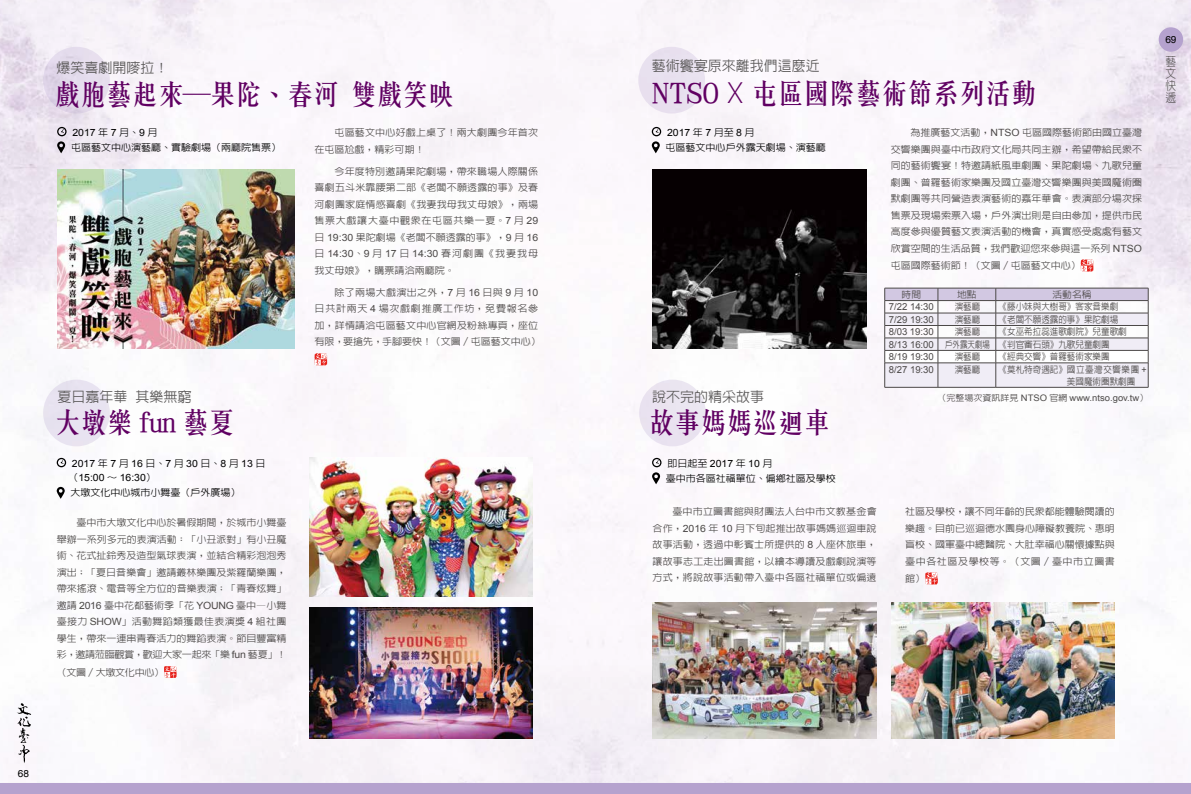
<style>
.page{position:relative;width:1191px;height:794px;background:#fff}
.page>*{position:absolute;margin:0;border:0;box-sizing:border-box;transform-origin:0 0}
.t1{font:500 28px "C Song 3 HK";letter-spacing:-.075em;color:#600062}
.t2{font:500 14px "AR Hei B5";color:#595757}
.t3{font:300 12px/12px "AR Hei B5";color:#4c4948;text-align:justify;scale:.9 1}
.t4{font:10px/13.9px "Arial";color:#000;scale:1.05 1}
.t5{font:10px "Helvetica";color:#000}
.t6{font:9.7px "Arial";color:#4c4948}
.t7{font:500 9.5px/16.5px "AR Hei B5";letter-spacing:.005em;color:#4c4948;text-align:justify;scale:1.05 1}
.t8{font:500 9.5px/14.9px "AR Hei B5";color:#000;scale:1.05 1}
.t9{font:500 9.5px "AR Hei B5";letter-spacing:-.025em;color:#4c4948;scale:1.05 1}
.t10{font:500 9.2px/12.5px "AR Hei B5";color:#4c4948;scale:.93 1}
.t11{font:500 9.2px "AR Hei B5";color:#4c4948;scale:1.05 1}
.t12{font:9px "Arial";color:#4c4948;scale:1.05 1}
.s1{font-family:"AR Hei B5";font-weight:500;font-size:9.5px}
.s2{font-family:"Arial";font-weight:400;font-size:10px}
.s3{font-family:"Myriad Pro";font-weight:300;font-size:30.8px}
.s4{font-family:"Arial";font-weight:400;font-size:9.7px}
.s5{font-family:"AR Hei B5";font-weight:500;font-size:8.6px}
</style>
<div class="page">
<img style="left:0;top:0;width:1191px;height:783px">
<div style="left:0;top:783px;width:1191px;height:11px;background:#b5a2ce"></div>
<img style="left:309px;top:457px;width:223px;height:139px">
<img style="left:309px;top:608px;width:223px;height:130px">
<svg style="left:164px;top:666px;width:13px;height:12px"></svg>
<svg style="left:314px;top:353px;width:14px;height:12px"></svg>
<div style="left:43px;top:379px;width:67px;height:67px;background:#e8e3f1;border-radius:50%"></div>
<div style="left:43px;top:47px;width:67px;height:67px;background:#e4dbec;border-radius:50%"></div>
<svg style="left:57px;top:458px;width:9px;height:9px"></svg>
<svg style="left:57px;top:487px;width:8px;height:12px"></svg>
<svg style="left:57px;top:127px;width:10px;height:26px"></svg>
<img style="left:57px;top:169px;width:238px;height:179px">
<img style="left:652px;top:602px;width:224px;height:136px">
<img style="left:652px;top:169px;width:214px;height:179px">
<img style="left:891px;top:602px;width:224px;height:136px">
<div style="left:639px;top:379px;width:67px;height:67px;background:#eae3f0;border-radius:50%"></div>
<svg style="left:652px;top:458px;width:9px;height:26px"></svg>
<div style="left:638px;top:47px;width:67px;height:67px;background:#e8e1ef;border-radius:50%"></div>
<svg style="left:652px;top:127px;width:9px;height:26px"></svg>
<svg style="left:1080px;top:259px;width:14px;height:12px"></svg>
<svg style="left:884px;top:288px;width:265px;height:99px"></svg>
<hr style="left:884px;top:387px;width:54px;height:1px;background:#4c4948">
<hr style="left:938px;top:387px;width:57px;height:1px;background:#4c4948">
<hr style="left:995px;top:387px;width:153px;height:1px;background:#4c4948">
<svg style="left:925px;top:572px;width:13px;height:12px"></svg>
<div style="left:1158px;top:27px;width:25px;height:25px;background:#b5a2ce;border-radius:50%"></div>
<svg style="left:17px;top:703px;width:14px;height:60px"></svg>
<h2 class="t2" style="left:56px;top:61px;width:113px">爆笑喜劇開嘜拉！</h2>
<h1 class="t1" style="left:53px;top:73px;width:403px">戲胞藝起來—果陀、春河 雙戲笑映</h1>
<p class="t4" style="left:72px;top:126px;width:82px">2017 <span class="s1">年</span> 7 <span class="s1">月、</span>9 <span class="s1">月</span></p>
<p class="t8" style="left:71px;top:140px;width:201px">屯區藝文中心演藝廳、實驗劇場（兩廳院售票）</p>
<h2 class="t2" style="left:57px;top:389px;width:136px">夏日嘉年華 其樂無窮</h2>
<h1 class="t1" style="left:54px;top:401px;width:183px">大墩樂 fun 藝夏</h1>
<p class="t4" style="left:68px;top:457px;width:189px;text-indent:4px">2017<span class="s1">年</span>7<span class="s1">月</span>16<span class="s1">日、</span>7<span class="s1">月</span>30<span class="s1">日、</span>8<span class="s1">月</span>13<span class="s1">日（</span>15:00 <span class="s1">～</span> 16:30<span class="s1">）</span></p>
<p class="t8" style="left:71px;top:485px;width:163px">大墩文化中心城市小舞臺（戶外廣場）</p>
<p class="t7" style="left:57px;top:514px;width:220px;text-indent:20px">臺中市大墩文化中心於暑假期間，於城市小舞臺舉辦一系列多元的表演活動：「小丑派對」有小丑魔術、花式扯鈴秀及造型氣球表演，並結合精彩泡泡秀演出；「夏日音樂會」邀請叢林樂團及紫羅蘭樂團，帶來搖滾、電音等全方位的音樂表演；「青春炫舞」邀請 <span class="s2">2016</span> 臺中花都藝術季「花 <span class="s2">YOUNG</span> 臺中—小舞臺接力 <span class="s2">SHOW</span>」活動舞蹈類獲最佳表演獎 <span class="s2">4</span> 組社團學生，帶來一連串青春活力的舞蹈表演。節目豐富精彩，邀請蒞臨觀賞，歡迎大家一起來「樂 <span class="s2">fun</span> 藝夏」！</p>
<p class="t9" style="left:57px;top:667px;width:104px">（文圖／大墩文化中心）</p>
<p class="t7" style="left:315px;top:124px;width:214px;text-indent:20px">屯區藝文中心好戲上桌了！兩大劇團今年首次在屯區尬戲，精彩可期！</p>
<p class="t7" style="left:315px;top:163px;width:214px;text-indent:20px">今年度特別邀請果陀劇場，帶來職場人際關係喜劇五斗米靠腰第二部《老闆不願透露的事》及春河劇團家庭情感喜劇《我妻我母我丈母娘》，兩場售票大戲讓大臺中觀眾在屯區共樂一夏。<span class="s2">7</span> 月 <span class="s2">29</span>日 <span class="s2">19:30</span> 果陀劇場《老闆不願透露的事》，<span class="s2">9</span> 月 <span class="s2">16</span>日 <span class="s2">14:30</span>、<span class="s2">9</span> 月 <span class="s2">17</span> 日 <span class="s2">14:30</span> 春河劇團《我妻我母我丈母娘》，購票請洽兩廳院。</p>
<p class="t7" style="left:315px;top:284px;width:217px;text-align:left;text-indent:20px">除了兩場大戲演出之外，<span class="s2">7</span> 月 <span class="s2">16</span> 日與 <span class="s2">9</span> 月 <span class="s2">10</span>日共計兩天 <span class="s2">4</span> 場次戲劇推廣工作坊，免費報名參加，詳情請洽屯區藝文中心官網及粉絲專頁，座位有限，要搶先，手腳要快！（文圖／屯區藝文中心）</p>
<p class="t5" style="left:18px;top:768px;width:13px">68</p>
<h2 class="t2" style="left:652px;top:59px;width:169px">藝術饗宴原來離我們這麼近</h2>
<h1 class="t1" style="left:652px;top:72px;width:387px">NTSO <span class="s3">X</span> 屯區國際藝術節系列活動</h1>
<p class="t4" style="left:667px;top:126px;width:85px">2017<span class="s1">年</span>7<span class="s1">月至</span>8<span class="s1">月</span></p>
<p class="t8" style="left:665px;top:140px;width:154px">屯區藝文中心戶外露天劇場、演藝廳</p>
<p class="t7" style="left:890px;top:124px;width:241px;text-indent:20px">為推廣藝文活動，<span class="s2">NTSO</span> 屯區國際藝術節由國立臺灣交響樂團與臺中市政府文化局共同主辦，希望帶給民眾不同的藝術饗宴！特邀請紙風車劇團、果陀劇場、九歌兒童劇團、普羅藝術家樂團及國立臺灣交響樂團與美國魔術圈默劇團等共同營造表演藝術的嘉年華會。表演部分場次採售票及現場索票入場，戶外演出則是自由參加，提供市民高度參與優質藝文表演活動的機會，真實感受處處有藝文欣賞空間的生活品質，我們歡迎您來參與這一系列 <span class="s2">NTSO</span></p>
<p class="t7" style="left:890px;top:257px;width:182px">屯區國際藝術節！（文圖／屯區藝文中心）</p>
<p class="t11" style="left:901px;top:290px;width:20px">時間</p>
<p class="t11" style="left:957px;top:290px;width:20px">地點</p>
<p class="t11" style="left:1052px;top:290px;width:38px">活動名稱</p>
<p class="t6" style="left:888px;top:300px;width:47px">7/22 14:30</p>
<p class="t10" style="left:954px;top:300px;width:29px">演藝廳</p>
<p class="t10" style="left:998px;top:300px;width:130px">《藤小妹與大樹哥》客家音樂劇</p>
<p class="t6" style="left:888px;top:313px;width:47px">7/29 19:30</p>
<p class="t10" style="left:954px;top:313px;width:29px">演藝廳</p>
<p class="t10" style="left:998px;top:313px;width:130px">《老闆不願透露的事》果陀劇場</p>
<p class="t6" style="left:889px;top:325px;width:46px">8/03 19:30</p>
<p class="t10" style="left:954px;top:325px;width:29px">演藝廳</p>
<p class="t10" style="left:888px;top:325px;width:257px;text-indent:110px">《女巫希拉蕊進歌劇院》兒童歌劇<br><span class="s4">8/13 16:00</span> 戶外露天劇場 《判官審石頭》九歌兒童劇團</p>
<p class="t6" style="left:888px;top:350px;width:47px">8/19 19:30</p>
<p class="t10" style="left:954px;top:350px;width:29px">演藝廳</p>
<p class="t10" style="left:998px;top:350px;width:121px">《經典交響》普羅藝術家樂團</p>
<p class="t6" style="left:888px;top:363px;width:47px">8/27 19:30</p>
<p class="t10" style="left:954px;top:363px;width:29px">演藝廳</p>
<p class="t10" style="left:1067px;top:363px;width:87px;line-height:12px;text-indent:-68px">《莫札特奇遇記》國立臺灣交響樂團 <span class="s4">+</span>美國魔術圈默劇團</p>
<h2 class="t2" style="left:652px;top:389px;width:113px">說不完的精采故事</h2>
<h1 class="t1" style="left:647px;top:401px;width:185px">故事媽媽巡迴車</h1>
<p class="t8" style="left:666px;top:456px;width:163px">即日起至 <span class="s2">2017</span> 年 <span class="s2">10</span> 月<br>臺中市各區社福單位、偏鄉社區及學校</p>
<p class="t7" style="left:652px;top:503px;width:215px;text-indent:20px">臺中市立圖書館與財團法人台中市文教基金會合作，<span class="s2">2016</span> 年 <span class="s2">10</span> 月下旬起推出故事媽媽巡迴車說故事活動，透過中彰賓士所提供的 <span class="s2">8</span> 人座休旅車，讓故事志工走出圖書館，以繪本導讀及戲劇說演等方式，將說故事活動帶入臺中各區社福單位或偏遠</p>
<p class="t12" style="left:937px;top:392px;width:202px"><span class="s5">（完整場次資訊詳見</span> NTSO <span class="s5">官網</span> www.ntso.gov.tw<span class="s5">）</span></p>
<p class="t7" style="left:905px;top:503px;width:201px">社區及學校，讓不同年齡的民眾都能體驗閱讀的樂趣。目前已巡迴德水園身心障礙教養院、惠明盲校、國軍臺中總醫院、大肚幸福心關懷據點與臺中各社區及學校等。（文圖／臺中市立圖書</p>
<p class="t7" style="left:905px;top:570px;width:21px">館）</p>
<p class="t5" style="left:1165px;top:33px;width:13px">69</p>
<p class="t3" style="left:1165px;top:55px;width:13px">藝文快遞</p>
</div>
